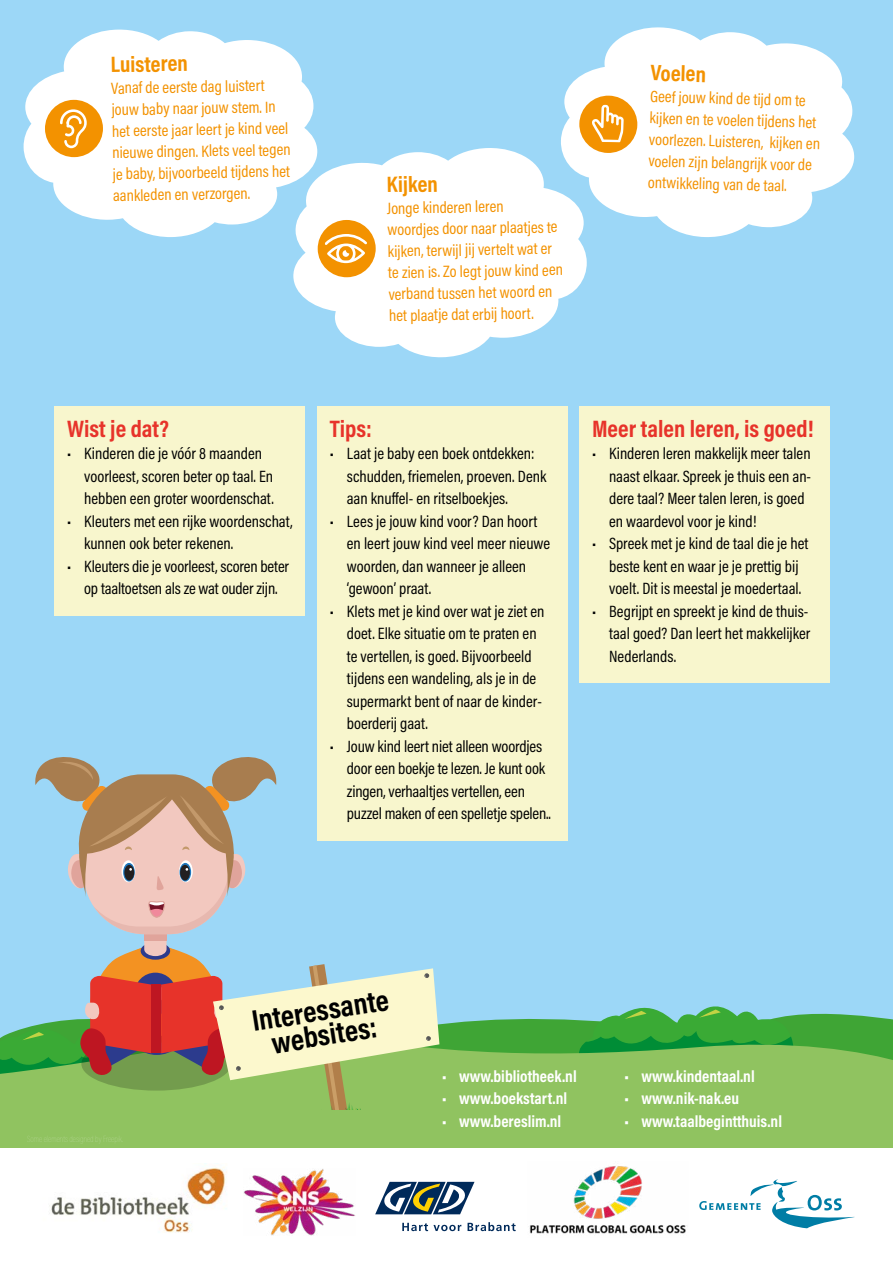
<style>
.page{position:relative;width:893px;height:1263px;background:#fff}
.page>*{position:absolute;margin:0;border:0;box-sizing:border-box;transform-origin:0 0}
.Kop_2{font:700 30px "Acumin Pro Cond";color:#000}
.Kop_2-2{font:700 24px "Acumin Pro Cond";color:#e7332a}
.Kop_2-3{font:700 22.5px "Acumin Pro Cond";color:#f39200}
.t1{font:16.5px/22.5px "Acumin Pro Cond";color:#000}
.t2{font:16.5px/21.5px "Acumin Pro Cond";color:#f39200}
.t3{font:700 16.5px "Acumin Pro Cond";color:#fff}
</style>
<div class="page">
<svg style="left:699px;top:1179px;width:156px;height:49px"></svg>
<svg style="left:375px;top:1182px;width:99px;height:32px"></svg>
<svg style="left:402px;top:1223px;width:59px;height:8px"></svg>
<svg style="left:468px;top:1222px;width:48px;height:9px"></svg>
<img style="left:243px;top:1169px;width:112px;height:66px">
<img style="left:49px;top:1167px;width:178px;height:66px">
<div style="left:0;top:0;width:893px;height:1076px;background:#9cd7f7"></div>
<svg style="left:439px;top:1013px;width:454px;height:16px;fill:#3fa535"></svg>
<svg style="left:579px;top:1006px;width:215px;height:23px"></svg>
<svg style="left:439px;top:1029px;width:454px;height:82px;background:#78ba54"></svg>
<svg style="left:23px;top:29px;width:294px;height:208px;fill:#fff"></svg>
<div style="left:45px;top:100px;width:58px;height:57px;background:#f39200;border-radius:50%"></div>
<svg style="left:60px;top:109px;width:27px;height:39px"></svg>
<svg style="left:293px;top:147px;width:294px;height:211px;fill:#fff"></svg>
<div style="left:317px;top:220px;width:59px;height:58px;background:#f39200;border-radius:50%"></div>
<svg style="left:325px;top:234px;width:42px;height:29px"></svg>
<svg style="left:342px;top:250px;width:7px;height:7px"></svg>
<svg style="left:560px;top:27px;width:294px;height:210px;fill:#fff"></svg>
<div style="left:579px;top:95px;width:59px;height:58px;background:#f39200;border-radius:50%"></div>
<svg style="left:592px;top:105px;width:32px;height:37px"></svg>
<div style="left:0;top:1111px;width:893px;height:37px;background:#90c360"></div>
<svg style="left:0;top:757px;width:439px;height:354px"></svg>
<div style="left:54px;top:406px;width:251px;height:209px;background:#f8f6cd"></div>
<div style="left:579px;top:406px;width:251px;height:277px;background:#f8f6cd"></div>
<div style="left:317px;top:406px;width:251px;height:434px;background:#f8f6cd"></div>
<img style="left:529px;top:1166px;width:158px;height:68px">
<h2 class="Kop_2-3" style="left:111px;top:50px;width:79px;rotate:-1deg">Luisteren</h2>
<h1 class="t2" style="left:111px;top:77px;width:180px;rotate:-1deg">Vanaf de eerste dag luistert jouw baby naar jouw stem. In het eerste jaar leert je kind veel nieuwe dingen. Klets veel tegen je baby, bijvoorbeeld tijdens het aankleden en verzorgen.</h1>
<h2 class="Kop_2-3" style="left:386px;top:170px;width:53px;rotate:-1deg">Kijken</h2>
<h1 class="t2" style="left:387px;top:197px;width:176px;rotate:-1deg">Jonge kinderen leren<br>woordjes door naar plaatjes te kijken, terwijl jij vertelt wat er te zien is. Zo legt jouw kind een verband tussen het woord en het plaatje dat erbij hoort.</h1>
<h2 class="Kop_2-3" style="left:651px;top:58px;width:57px;rotate:1deg">Voelen</h2>
<h1 class="t2" style="left:650px;top:86px;width:173px;rotate:1deg">Geef jouw kind de tijd om te kijken en te voelen tijdens het voorlezen. Luisteren, kijken en voelen zijn belangrijk voor de ontwikkeling van de taal.</h1>
<h2 class="Kop_2-2" style="left:67px;top:412px;width:103px">Wist je dat?</h2>
<h1 class="t1" style="left:84px;top:442px;width:191px;text-indent:-17px">• Kinderen die je vóór 8 maanden voorleest, scoren beter op taal. En hebben een groter woordenschat.</h1>
<h1 class="t1" style="left:84px;top:509px;width:210px;text-indent:-17px">• Kleuters met een rijke woordenschat, kunnen ook beter rekenen.</h1>
<h1 class="t1" style="left:67px;top:554px;width:223px;text-align:center">• Kleuters die je voorleest, scoren beter op taaltoetsen als ze wat ouder zijn.</h1>
<h2 class="Kop_2-2" style="left:330px;top:412px;width:43px">Tips:</h2>
<h1 class="t1" style="left:347px;top:442px;width:201px;text-indent:-17px">• Laat je baby een boek ontdekken: schudden, friemelen, proeven. Denk aan knuffel- en ritselboekjes.</h1>
<h1 class="t1" style="left:347px;top:509px;width:205px;text-indent:-17px">• Lees je jouw kind voor? Dan hoort en leert jouw kind veel meer nieuwe woorden, dan wanneer je alleen ‘gewoon’ praat.</h1>
<h1 class="t1" style="left:347px;top:599px;width:199px;text-indent:-17px">• Klets met je kind over wat je ziet en doet. Elke situatie om te praten en te vertellen, is goed. Bijvoorbeeld tijdens een wandeling, als je in de supermarkt bent of naar de kinder&shy;boerderij gaat.</h1>
<h1 class="t1" style="left:347px;top:734px;width:206px;text-indent:-17px">• Jouw kind leert niet alleen woordjes door een boekje te lezen. Je kunt ook zingen, verhaaltjes vertellen, een puzzel maken of een spelletje spelen..</h1>
<h2 class="Kop_2-2" style="left:592px;top:412px;width:223px">Meer talen leren, is goed!</h2>
<h1 class="t1" style="left:609px;top:442px;width:203px;text-indent:-17px">• Kinderen leren makkelijk meer talen naast elkaar. Spreek je thuis een an&shy;dere taal? Meer talen leren, is goed en waardevol voor je kind!</h1>
<h1 class="t1" style="left:592px;top:532px;width:218px;text-align:center">• Spreek met je kind de taal die je het beste kent en waar je je prettig bij voelt. Dit is meestal je moedertaal.</h1>
<h1 class="t1" style="left:609px;top:599px;width:203px;text-indent:-17px">• Begrijpt en spreekt je kind de thuis&shy;taal goed? Dan leert het makkelijker<br>Nederlands.</h1>
<h2 class="Kop_2" style="left:249px;top:1001px;width:140px;rotate:-9deg">Interessante</h2>
<h2 class="Kop_2" style="left:269px;top:1024px;width:108px;rotate:-9deg">websites:</h2>
<h1 class="t3" style="left:442px;top:1065px;width:136px">• www.bibliotheek.nl</h1>
<h1 class="t3" style="left:442px;top:1088px;width:126px">• www.boekstart.nl</h1>
<h1 class="t3" style="left:442px;top:1110px;width:121px">• www.bereslim.nl</h1>
<h1 class="t3" style="left:624px;top:1065px;width:132px">• www.kindentaal.nl</h1>
<h1 class="t3" style="left:624px;top:1088px;width:116px">• www.nik-nak.eu</h1>
<h1 class="t3" style="left:624px;top:1110px;width:159px">• www.taalbegintthuis.nl</h1>
</div>
